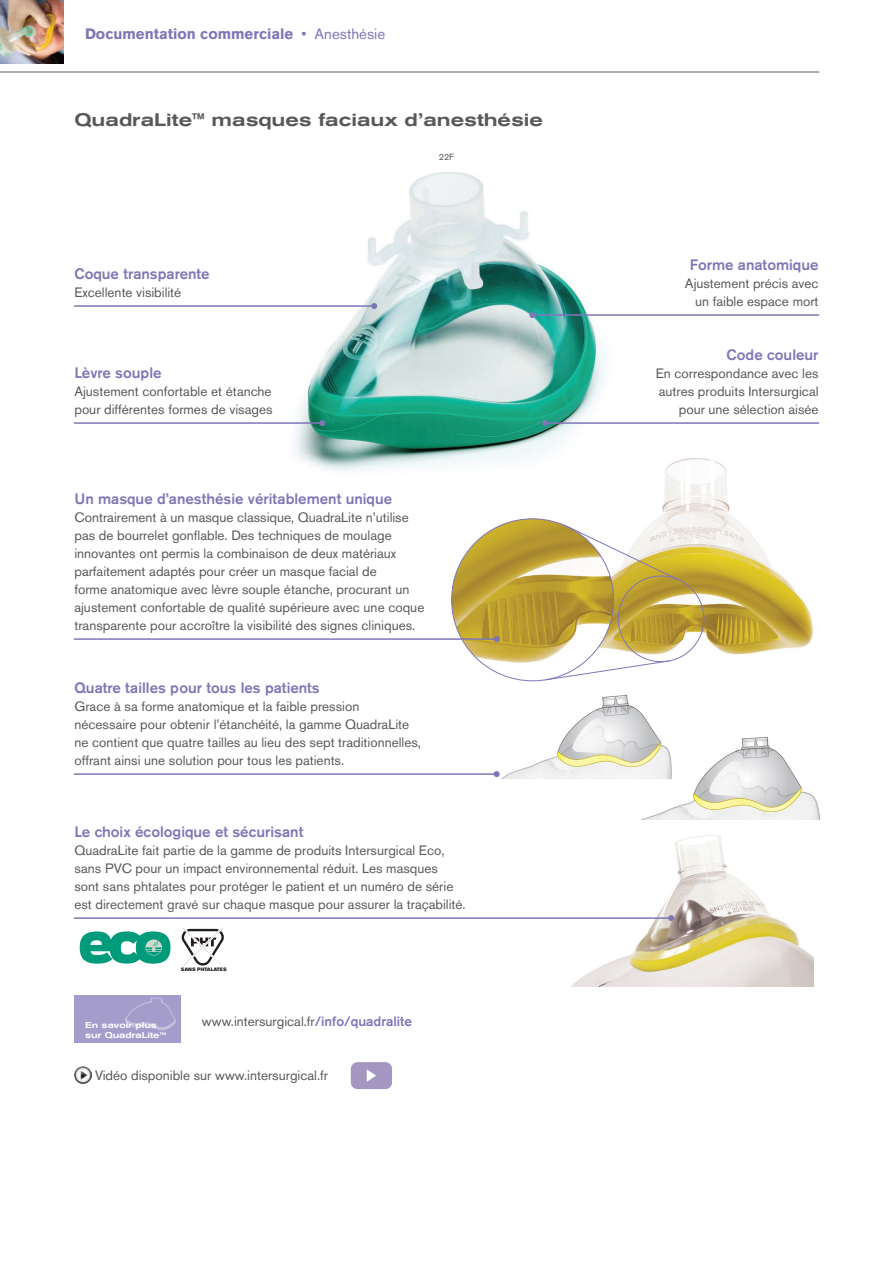
<style>
.page{position:relative;width:893px;height:1263px;background:#fff}
.page>*{position:absolute;margin:0;border:0;box-sizing:border-box;transform-origin:0 0}
.body_text_heading{font:500 expanded 18px "Akzidenz Grotesk Pro";color:#57585a}
.sub_heading_anaesthe{font:500 15px "Akzidenz Grotesk Pro";color:#7f76b7}
.t1{font:700 15px "Akzidenz Grotesk Pro";color:#7f76b7}
.body_text{font:13.5px/18px "Akzidenz Grotesk Pro";color:#57585a}
.diagram_text{font:9px "Akzidenz Grotesk Pro";color:#57585a}
.t2{font:500 expanded 8.4px "Akzidenz Grotesk Pro";color:#fff}
.note{font:4.8px "Akzidenz Grotesk Pro Super";color:#231f20}
.t3{font:500 expanded 3.75px "Akzidenz Grotesk Pro";color:#fff}
.s1{font-weight:400}
.s2{font-weight:500;color:#7f76b7}
</style>
<div class="page">
<hr style="left:0;top:72px;width:819px;height:1px;background:#57585a">
<img style="left:0;top:0;width:64px;height:63px">
<img style="left:295px;top:172px;width:309px;height:299px">
<hr style="left:74px;top:422px;width:248px;height:2px;background:#7f76b7">
<svg style="left:319px;top:420px;width:6px;height:6px"></svg>
<hr style="left:74px;top:305px;width:300px;height:2px;background:#7f76b7">
<svg style="left:371px;top:303px;width:6px;height:6px"></svg>
<hr style="left:545px;top:422px;width:274px;height:2px;background:#7f76b7">
<svg style="left:542px;top:420px;width:6px;height:6px"></svg>
<hr style="left:532px;top:314px;width:287px;height:2px;background:#7f76b7">
<svg style="left:529px;top:312px;width:6px;height:6px"></svg>
<img style="left:489px;top:441px;width:324px;height:218px">
<svg style="left:80px;top:931px;width:90px;height:33px"></svg>
<svg style="left:181px;top:927px;width:43px;height:39px"></svg>
<hr style="left:74px;top:638px;width:423px;height:2px;background:#7f76b7">
<svg style="left:451px;top:518px;width:227px;height:163px"></svg>
<img style="left:571px;top:819px;width:242px;height:168px">
<hr style="left:74px;top:917px;width:597px;height:2px;background:#7f76b7">
<svg style="left:668px;top:915px;width:6px;height:6px"></svg>
<img style="left:501px;top:694px;width:320px;height:125px">
<hr style="left:74px;top:773px;width:423px;height:2px;background:#7f76b7">
<svg style="left:494px;top:771px;width:6px;height:6px"></svg>
<img style="left:74px;top:1067px;width:17px;height:17px">
<div style="left:74px;top:995px;width:107px;height:48px;background:#a49dcc"></div>
<svg style="left:125px;top:997px;width:51px;height:33px"></svg>
<div style="left:351px;top:1062px;width:41px;height:27px;background:#a496c0;border-radius:7px"></div>
<svg style="left:367px;top:1069px;width:9px;height:13px"></svg>
<p class="t1" style="left:85px;top:24px;width:302px">Documentation commerciale <span class="s1">• Anesthésie</span></p>
<p class="body_text_heading" style="left:74px;top:108px;width:470px">QuadraLite™ masques faciaux d’anesthésie</p>
<p class="diagram_text" style="left:439px;top:151px;width:17px">22F</p>
<p class="sub_heading_anaesthe" style="left:74px;top:264px;width:137px">Coque transparente</p>
<p class="body_text" style="left:74px;top:283px;width:108px">Excellente visibilité</p>
<p class="sub_heading_anaesthe" style="left:74px;top:363px;width:89px">Lèvre souple</p>
<p class="body_text" style="left:74px;top:382px;width:200px">Ajustement confortable et étanche pour différentes formes de visages</p>
<p class="sub_heading_anaesthe" style="left:74px;top:489px;width:319px">Un masque d’anesthésie véritablement unique</p>
<p class="body_text" style="left:74px;top:508px;width:351px">Contrairement à un masque classique, QuadraLite n’utilise pas de bourrelet gonflable. Des techniques de moulage innovantes ont permis la combinaison de deux matériaux parfaitement adaptés pour créer un masque facial de<br>forme anatomique avec lèvre souple étanche, procurant un ajustement confortable de qualité supérieure avec une coque transparente pour accroître la visibilité des signes cliniques.</p>
<p class="sub_heading_anaesthe" style="left:74px;top:678px;width:247px">Quatre tailles pour tous les patients</p>
<p class="body_text" style="left:74px;top:697px;width:348px">Grace à sa forme anatomique et la faible pression nécessaire pour obtenir l’étanchéité, la gamme QuadraLite ne contient que quatre tailles au lieu des sept traditionnelles, offrant ainsi une solution pour tous les patients.</p>
<p class="sub_heading_anaesthe" style="left:74px;top:822px;width:230px">Le choix écologique et sécurisant</p>
<p class="body_text" style="left:74px;top:841px;width:393px">QuadraLite fait partie de la gamme de produits Intersurgical Eco, sans PVC pour un impact environnemental réduit. Les masques sont sans phtalates pour protéger le patient et un numéro de série est directement gravé sur chaque masque pour assurer la traçabilité.</p>
<p class="note" style="left:181px;top:966px;width:47px">SANS PHTALATES</p>
<p class="t2" style="left:85px;top:1020px;width:73px">En savoir plus</p>
<p class="t2" style="left:85px;top:1030px;width:76px">sur QuadraLite</p>
<p class="t3" style="left:160px;top:1031px;width:8px">TM</p>
<p class="body_text" style="left:202px;top:1012px;width:212px">www.intersurgical.fr<span class="s2">/info/quadralite</span></p>
<p class="body_text" style="left:95px;top:1066px;width:234px">Vidéo disponible sur www.intersurgical.fr</p>
<p class="sub_heading_anaesthe" style="left:690px;top:255px;width:130px">Forme anatomique</p>
<p class="body_text" style="left:685px;top:274px;width:135px;text-align:right">Ajustement précis avec un faible espace mort</p>
<p class="sub_heading_anaesthe" style="left:726px;top:345px;width:94px">Code couleur</p>
<p class="body_text" style="left:656px;top:364px;width:164px;text-align:right">En correspondance avec les autres produits Intersurgical pour une sélection aisée</p>
</div>
